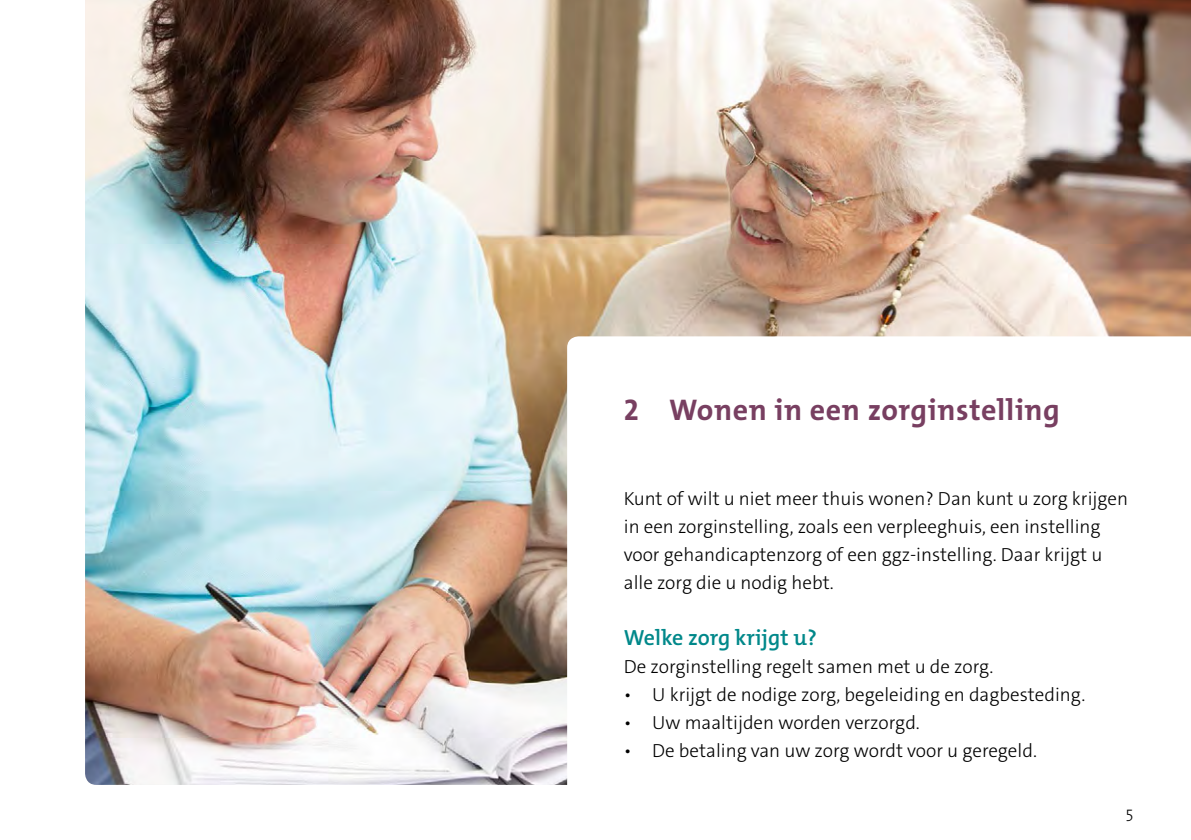
<style>
.page{position:relative;width:1191px;height:840px;background:#fff}
.page>*{position:absolute;margin:0;border:0;box-sizing:border-box;transform-origin:0 0}
.t1{font:700 30px "The Mix Os F";letter-spacing:.02em;color:#783f61}
.t2{font:600 22px "The Mix Os F";color:#00888a}
.t3{font:300 19px/28px "The Sans C4 s";color:#000}
.t4{font:300 16px "The Mix Os F";color:#000}
.s1{font-family:"The Sans C4 s"}
</style>
<div class="page">
<img style="left:85px;top:0;width:1106px;height:784px">
<svg style="left:567px;top:336px;width:624px;height:449px"></svg>
<h1 class="t1" style="left:624px;top:391px;width:438px"><span class="s1">2</span> Wonen in een zorginstelling</h1>
<p class="t3" style="left:624px;top:484px;width:506px">Kunt of wilt u niet meer thuis wonen? Dan kunt u zorg krijgen in een zorginstelling, zoals een verpleeghuis, een instelling voor gehandicaptenzorg of een ggz-instelling. Daar krijgt u alle zorg die u nodig hebt.</p>
<p class="t2" style="left:624px;top:622px;width:194px">Welke zorg krijgt u?</p>
<p class="t3" style="left:624px;top:652px;width:371px">De zorginstelling regelt samen met u de zorg.</p>
<p class="t3" style="left:624px;top:680px;width:463px">• U krijgt de nodige zorg, begeleiding en dagbesteding.</p>
<p class="t3" style="left:624px;top:708px;width:297px">• Uw maaltijden worden verzorgd.</p>
<p class="t3" style="left:624px;top:736px;width:414px">• De betaling van uw zorg wordt voor u geregeld.</p>
<p class="t4" style="left:1125px;top:801px;width:9px">5</p>
</div>
